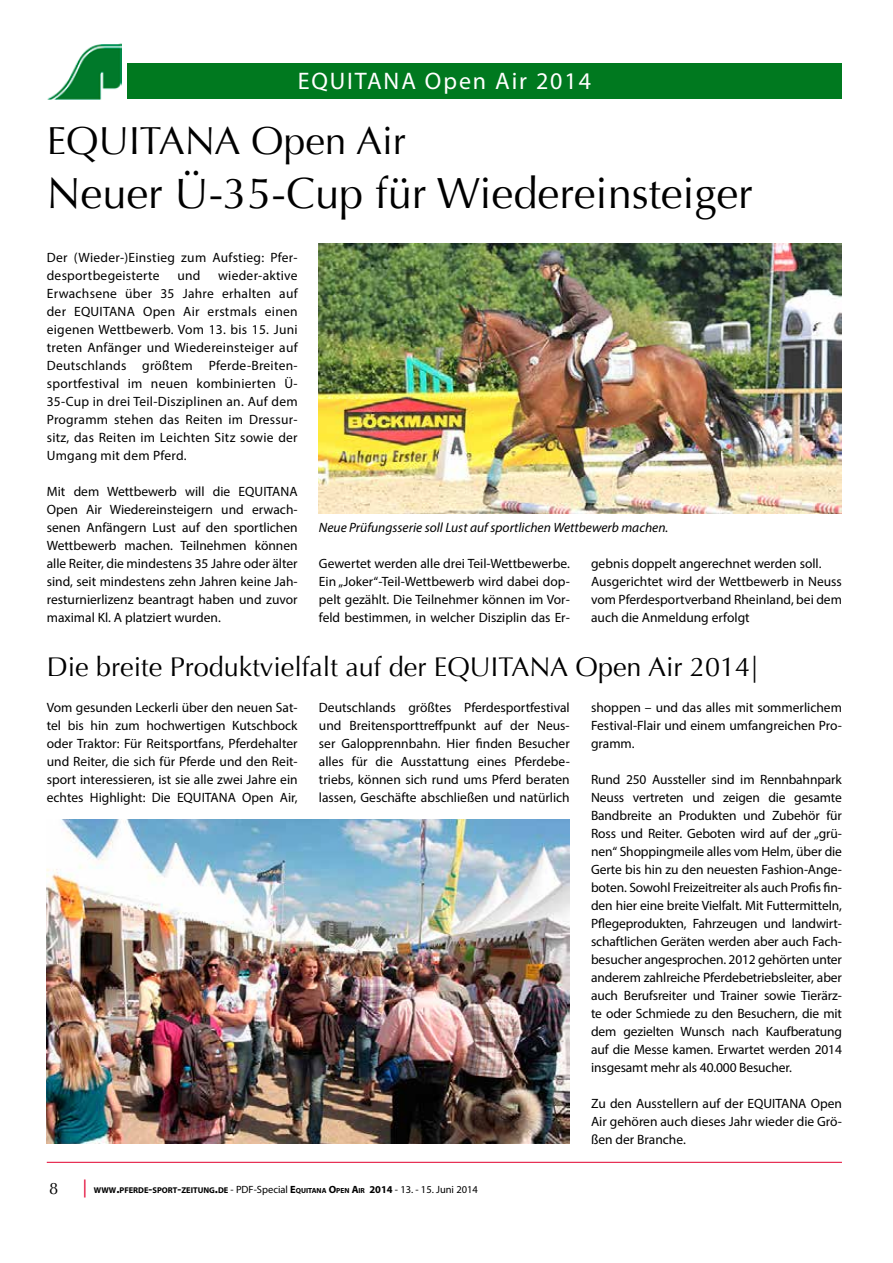
<style>
.page{position:relative;width:893px;height:1263px;background:#fff}
.page>*{position:absolute;margin:0;border:0;box-sizing:border-box;transform-origin:0 0}
.t1{font:43.5px "Optima";color:#000}
.t2{font:39px "Optima";color:#000}
.t3{font:27px "Optima";color:#000}
.t4{font:24px "Myriad Pro";letter-spacing:.08em;color:#fff}
.t5{font:16.5px "Optima";color:#000}
.t6{font:13.5px/18px "Myriad Pro";color:#000;text-align:justify}
.t7{font:italic 13.5px "Myriad Pro";color:#000}
.t8{font:13.5px/18px "Myriad Pro";letter-spacing:.02em;color:#000}
.t9{font:10.5px "Myriad Pro";color:#000}
.s1{font-size:18px;color:#e2002f}
.s2{font-weight:700;font-size:8.4px}
.s3{font-weight:700;font-size:12px}
.s4{font-weight:700}
.s5{font-weight:700;font-size:7.35px}
</style>
<div class="page">
<hr style="left:47px;top:1162px;width:795px;height:1px;background:#e2002f">
<div style="left:128px;top:64px;width:714px;height:35px;background:#00791f"></div>
<img style="left:47px;top:43px;width:74px;height:57px">
<img style="left:319px;top:244px;width:523px;height:270px">
<img style="left:47px;top:820px;width:523px;height:324px">
<h3 class="t4" style="left:298px;top:66px;width:295px">EQUITANA Open Air 2014</h3>
<h2 class="t2" style="left:47px;top:118px;width:361px">EQUITANA Open Air</h2>
<h1 class="t1" style="left:47px;top:168px;width:707px">Neuer Ü-35-Cup für Wiedereinsteiger</h1>
<p class="t8" style="left:47px;top:248px;width:252px">Der (Wieder-)Einstieg zum Aufstieg: Pfer&shy;desportbegeisterte</p>
<p class="t6" style="left:47px;top:266px;width:252px;text-indent:171px">wieder-aktive Erwachsene über 35 Jahre erhalten auf der EQUITANA Open Air erstmals einen eigenen Wettbewerb. Vom 13. bis 15. Juni treten Anfänger und Wiedereinsteiger auf Deutschlands größtem Pferde-Breiten&shy;sportfestival im neuen kombinierten Ü-35-Cup in drei Teil-Disziplinen an. Auf dem Programm stehen das Reiten im Dressur&shy;sitz, das Reiten im Leichten Sitz sowie der Umgang mit dem Pferd.</p>
<p class="t6" style="left:47px;top:482px;width:252px">Mit dem Wettbewerb will die EQUITANA Open Air Wiedereinsteigern und erwach&shy;senen Anfängern Lust auf den sportlichen Wettbewerb machen. Teilnehmen können alle Reiter, die mindestens 35 Jahre oder älter sind, seit mindestens zehn Jahren keine Jah&shy;resturnierlizenz beantragt haben und zuvor maximal Kl. A platziert wurden.</p>
<p class="t6" style="left:177px;top:266px;width:25px">und</p>
<p class="t7" style="left:319px;top:519px;width:351px">Neue Prüfungsserie soll Lust auf sportlichen Wettbewerb machen.</p>
<p class="t6" style="left:319px;top:554px;width:252px">Gewertet werden alle drei Teil-Wettbewerbe.<br>Ein „Joker“-Teil-Wettbewerb wird dabei dop&shy;pelt gezählt. Die Teilnehmer können im Vor&shy;feld bestimmen, in welcher Disziplin das Er-</p>
<p class="t6" style="left:591px;top:554px;width:252px;text-align:left">gebnis doppelt angerechnet werden soll.<br>Ausgerichtet wird der Wettbewerb in Neuss vom Pferdesportverband Rheinland, bei dem auch die Anmeldung erfolgt</p>
<h3 class="t3" style="left:47px;top:651px;width:714px">Die breite Produktvielfalt auf der EQUITANA Open Air 2014|</h3>
<p class="t6" style="left:319px;top:698px;width:252px">Deutschlands größtes Pferdesportfestival und Breitensporttreffpunkt auf der Neus&shy;ser Galopprennbahn. Hier finden Besucher alles für die Ausstattung eines Pferdebe&shy;triebs, können sich rund ums Pferd beraten lassen, Geschäfte abschließen und natürlich</p>
<p class="t6" style="left:591px;top:698px;width:252px">shoppen – und das alles mit sommerlichem Festival-Flair und einem umfangreichen Pro&shy;gramm.</p>
<p class="t6" style="left:47px;top:698px;width:252px">Vom gesunden Leckerli über den neuen Sat&shy;tel bis hin zum hochwertigen Kutschbock oder Traktor: Für Reitsportfans, Pferdehalter und Reiter, die sich für Pferde und den Reit&shy;sport interessieren, ist sie alle zwei Jahre ein echtes Highlight: Die EQUITANA Open Air,</p>
<p class="t6" style="left:591px;top:770px;width:252px">Rund 250 Aussteller sind im Rennbahnpark Neuss vertreten und zeigen die gesamte Bandbreite an Produkten und Zubehör für Ross und Reiter. Geboten wird auf der „grü&shy;nen“ Shoppingmeile alles vom Helm, über die Gerte bis hin zu den neuesten Fashion-Ange&shy;boten. Sowohl Freizeitreiter als auch Profis fin&shy;den hier eine breite Vielfalt. Mit Futtermitteln, Pflegeprodukten, Fahrzeugen und landwirt&shy;schaftlichen Geräten werden aber auch Fach&shy;besucher angesprochen. 2012 gehörten unter anderem zahlreiche Pferdebetriebsleiter, aber auch Berufsreiter und Trainer sowie Tierärz&shy;te oder Schmiede zu den Besuchern, die mit dem gezielten Wunsch nach Kaufberatung auf die Messe kamen. Erwartet werden 2014 insgesamt mehr als 40.000 Besucher.</p>
<p class="t6" style="left:591px;top:1094px;width:252px">Zu den Ausstellern auf der EQUITANA Open Air gehören auch dieses Jahr wieder die Grö&shy;ßen der Branche.</p>
<p class="t5" style="left:49px;top:1179px;width:11px">8</p>
<p class="t9" style="left:83px;top:1183px;width:396px"><span class="s1">|</span> <span class="s2">WWW</span><span class="s3">.</span><span class="s2">PFERDE</span><span class="s3">-</span><span class="s2">SPORT</span><span class="s3">-</span><span class="s2">ZEITUNG</span><span class="s3">.</span><span class="s2">DE</span> - PDF-Special <span class="s4">E</span><span class="s5">QUITANA</span> <span class="s4">O</span><span class="s5">PEN</span> <span class="s4">A</span><span class="s5">IR</span> <span class="s4">2014</span> - 13. - 15. Juni 2014</p>
</div>
